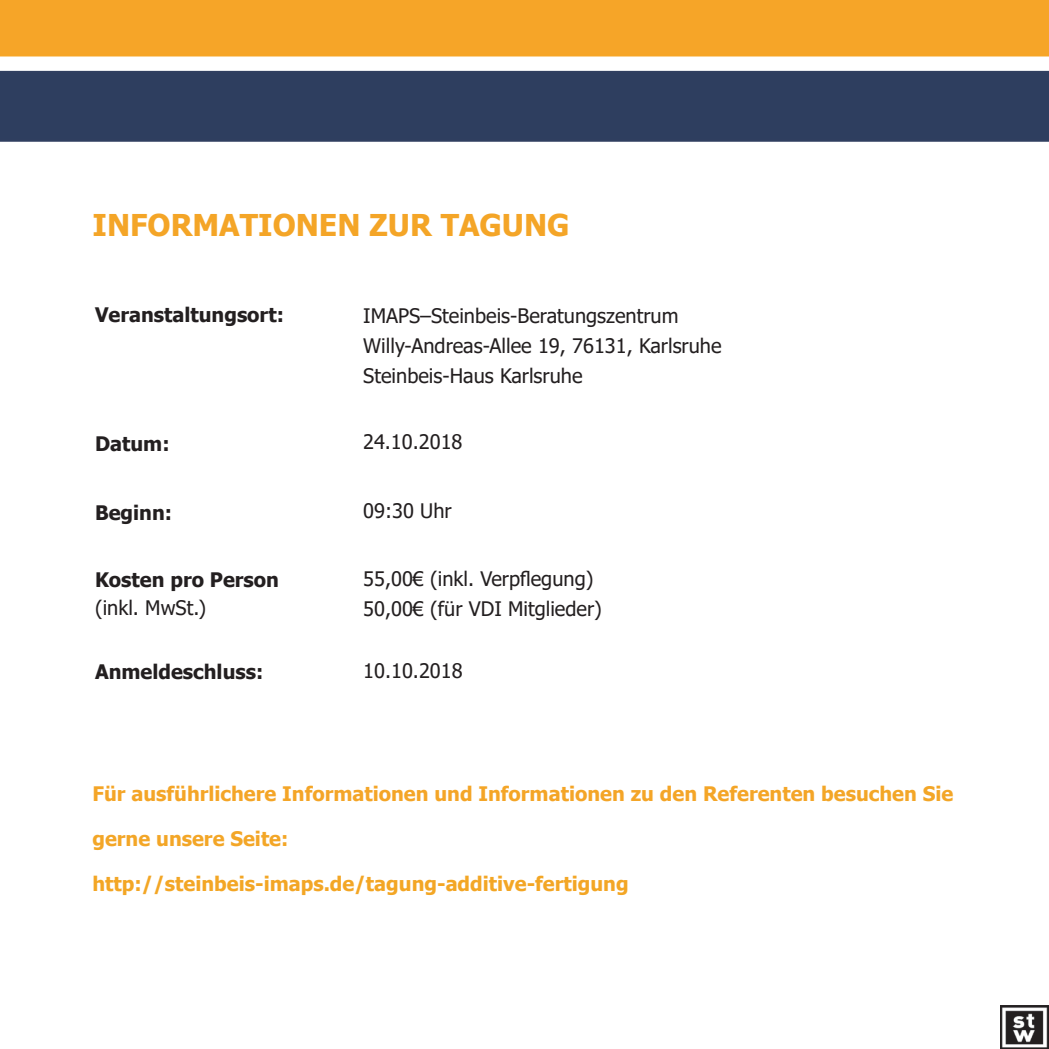
<style>
.page{position:relative;width:1049px;height:1049px;background:#fff}
.page>*{position:absolute;margin:0;border:0;box-sizing:border-box;transform-origin:0 0}
.t1{font:700 30px "Tahoma";color:#f4a527}
.t2{font:20px "Tahoma";color:#231f20}
.t3{font:700 20px "Tahoma";color:#f4a527}
.t4{font:700 20px "Tahoma";color:#231f20}
.t5{font:700 20px "Tahoma";color:#f3a625}
.t6{font:700 20px "Tahoma";color:#f3a627}
.s1{color:#f3a627}
</style>
<div class="page">
<div style="left:0;top:0;width:1049px;height:57px;background:#f6a528"></div>
<svg style="left:0;top:70px;width:1049px;height:1px"></svg>
<div style="left:0;top:71px;width:1049px;height:71px;background:#2e3e5f"></div>
<img style="left:1000px;top:1005px;width:49px;height:44px">
<p class="t1" style="left:92px;top:204px;width:479px">INFORMATIONEN ZUR TAGUNG</p>
<p class="t4" style="left:95px;top:301px;width:190px">Veranstaltungsort:</p>
<p class="t2" style="left:363px;top:303px;width:317px">IMAPS–Steinbeis-Beratungszentrum</p>
<p class="t2" style="left:363px;top:333px;width:360px">Willy-Andreas-Allee 19, 76131, Karlsruhe</p>
<p class="t2" style="left:363px;top:363px;width:221px">Steinbeis-Haus Karlsruhe</p>
<p class="t4" style="left:95px;top:429px;width:76px">Datum:</p>
<p class="t2" style="left:363px;top:429px;width:101px">24.10.2018</p>
<p class="t4" style="left:95px;top:498px;width:79px">Beginn:</p>
<p class="t2" style="left:363px;top:498px;width:90px">09:30 Uhr</p>
<p class="t4" style="left:95px;top:566px;width:185px">Kosten pro Person</p>
<p class="t2" style="left:95px;top:594px;width:113px">(inkl. MwSt.)</p>
<p class="t2" style="left:363px;top:565px;width:232px">55,00€ (inkl. Verpflegung)</p>
<p class="t2" style="left:363px;top:595px;width:240px">50,00€ (für VDI Mitglieder)</p>
<p class="t4" style="left:95px;top:658px;width:170px">Anmeldeschluss:</p>
<p class="t2" style="left:363px;top:657px;width:101px">10.10.2018</p>
<p class="t3" style="left:92px;top:780px;width:862px">Für ausführlichere Informationen und Informationen zu den Referenten <span class="s1">besuchen Sie</span></p>
<p class="t6" style="left:92px;top:825px;width:197px">gerne unsere Seite:</p>
<p class="t5" style="left:92px;top:870px;width:538px">http://steinbeis-imaps.de/tagung-additive-fertigung</p>
</div>
